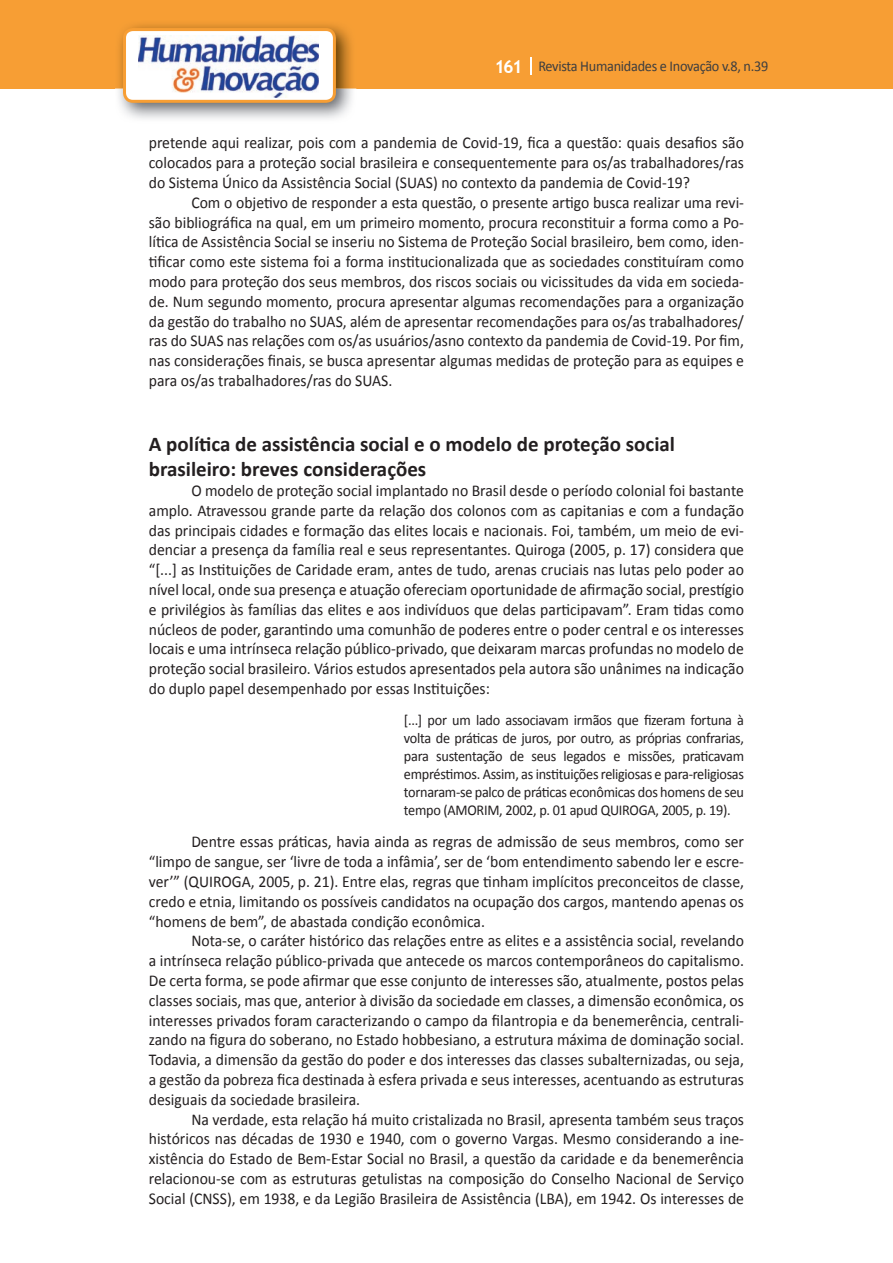
<style>
.page{position:relative;width:893px;height:1263px;background:#fff}
.page>*{position:absolute;margin:0;border:0;box-sizing:border-box;transform-origin:0 0}
.t1{font:700 21px/25.2px "Calibri";color:#231f20}
.t2{font:16.5px/19.8px "Calibri";color:#231f20;text-align:justify;scale:.95 1}
.t3{font:15px/18px "Calibri";letter-spacing:-.02em;color:#231f20;text-align:justify;scale:.95 1}
.t4{font:15px "Calibri";letter-spacing:-.02em;color:#3e3e3f;scale:.95 1}
.s1{font-family:"Trebuchet MS";font-weight:700;font-size:18px;color:#fff}
</style>
<div class="page">
<div style="left:0;top:0;width:893px;height:88px;background:#f79e34"></div>
<svg style="left:530px;top:57px;width:2px;height:18px"></svg>
<img style="left:115px;top:24px;width:241px;height:95px">
<svg style="left:123px;top:28px;width:213px;height:75px"></svg>
<p class="t4" style="left:495px;top:57px;width:290px"><span class="s1">161</span> Revista Humanidades e Inovação v.8, n.39</p>
<p class="t2" style="left:149px;top:133px;width:628px">pretende aqui realizar, pois com a pandemia de Covid-19, fica a questão: quais desafios são colocados para a proteção social brasileira e consequentemente para os/as trabalhadores/ras do Sistema Único da Assistência Social (SUAS) no contexto da pandemia de Covid-19?</p>
<p class="t2" style="left:149px;top:193px;width:628px;text-indent:43px">Com o objetivo de responder a esta questão, o presente artigo busca realizar uma revi&shy;são bibliográfica na qual, em um primeiro momento, procura reconstituir a forma como a Po&shy;lítica de Assistência Social se inseriu no Sistema de Proteção Social brasileiro, bem como, iden&shy;tificar como este sistema foi a forma institucionalizada que as sociedades constituíram como modo para proteção dos seus membros, dos riscos sociais ou vicissitudes da vida em socieda&shy;de. Num segundo momento, procura apresentar algumas recomendações para a organização da gestão do trabalho no SUAS, além de apresentar recomendações para os/as trabalhadores/ ras do SUAS nas relações com os/as usuários/asno contexto da pandemia de Covid-19. Por fim, nas considerações finais, se busca apresentar algumas medidas de proteção para as equipes e para os/as trabalhadores/ras do SUAS.</p>
<p class="t1" style="left:149px;top:431px;width:528px">A política de assistência social e o modelo de proteção social brasileiro: breves considerações</p>
<p class="t2" style="left:149px;top:481px;width:628px;text-indent:43px">O modelo de proteção social implantado no Brasil desde o período colonial foi bastante amplo. Atravessou grande parte da relação dos colonos com as capitanias e com a fundação das principais cidades e formação das elites locais e nacionais. Foi, também, um meio de evi&shy;denciar a presença da família real e seus representantes. Quiroga (2005, p. 17) considera que “[...] as Instituições de Caridade eram, antes de tudo, arenas cruciais nas lutas pelo poder ao nível local, onde sua presença e atuação ofereciam oportunidade de afirmação social, prestígio e privilégios às famílias das elites e aos indivíduos que delas participavam”. Eram tidas como núcleos de poder, garantindo uma comunhão de poderes entre o poder central e os interesses locais e uma intrínseca relação público-privado, que deixaram marcas profundas no modelo de proteção social brasileiro. Vários estudos apresentados pela autora são unânimes na indicação do duplo papel desempenhado por essas Instituições:</p>
<p class="t3" style="left:404px;top:711px;width:360px">[...] por um lado associavam irmãos que fizeram fortuna à volta de práticas de juros, por outro, as próprias confrarias, para sustentação de seus legados e missões, praticavam empréstimos. Assim, as instituições religiosas e para-religiosas tornaram-se palco de práticas econômicas dos homens de seu tempo (AMORIM, 2002, p. 01 apud QUIROGA, 2005, p. 19).</p>
<p class="t2" style="left:149px;top:832px;width:628px;text-indent:43px">Dentre essas práticas, havia ainda as regras de admissão de seus membros, como ser “limpo de sangue, ser ‘livre de toda a infâmia’, ser de ‘bom entendimento sabendo ler e escre&shy;ver’” (QUIROGA, 2005, p. 21). Entre elas, regras que tinham implícitos preconceitos de classe, credo e etnia, limitando os possíveis candidatos na ocupação dos cargos, mantendo apenas os “homens de bem”, de abastada condição econômica.</p>
<p class="t2" style="left:149px;top:931px;width:628px;text-indent:43px">Nota-se, o caráter histórico das relações entre as elites e a assistência social, revelando a intrínseca relação público-privada que antecede os marcos contemporâneos do capitalismo.<br>De certa forma, se pode afirmar que esse conjunto de interesses são, atualmente, postos pelas classes sociais, mas que, anterior à divisão da sociedade em classes, a dimensão econômica, os interesses privados foram caracterizando o campo da filantropia e da benemerência, centrali&shy;zando na figura do soberano, no Estado hobbesiano, a estrutura máxima de dominação social.<br>Todavia, a dimensão da gestão do poder e dos interesses das classes subalternizadas, ou seja, a gestão da pobreza fica destinada à esfera privada e seus interesses, acentuando as estruturas desiguais da sociedade brasileira.</p>
<p class="t2" style="left:149px;top:1109px;width:628px;text-indent:43px">Na verdade, esta relação há muito cristalizada no Brasil, apresenta também seus traços históricos nas décadas de 1930 e 1940, com o governo Vargas. Mesmo considerando a ine&shy;xistência do Estado de Bem-Estar Social no Brasil, a questão da caridade e da benemerência relacionou-se com as estruturas getulistas na composição do Conselho Nacional de Serviço Social (CNSS), em 1938, e da Legião Brasileira de Assistência (LBA), em 1942. Os interesses de</p>
</div>
